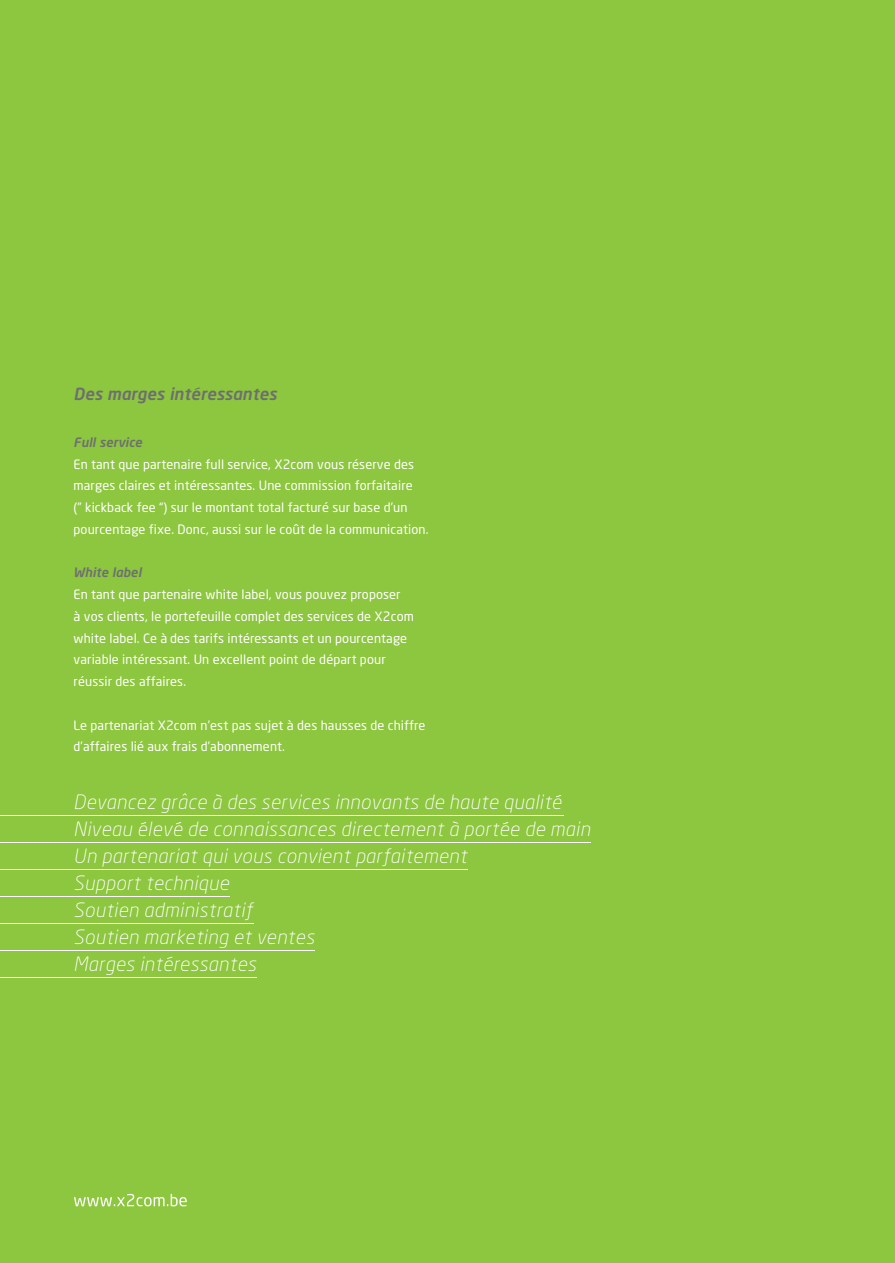
<style>
.page{position:relative;width:895px;height:1263px;background:#fff}
.page>*{position:absolute;margin:0;border:0;box-sizing:border-box;transform-origin:0 0}
.t1{font:italic 300 19.5px/27px "Neo Sans";letter-spacing:.025em;color:#fff}
.t2{font:italic 500 16.5px "Neo Sans";letter-spacing:.01em;color:#6d6e71}
.t3{font:12.75px/21.8px "Neo Sans";letter-spacing:.01em;color:#fff}
.s1{font-weight:500;font-style:italic;color:#6d6e71}
.s2{font-family:"Soho Gothic Pro"}
</style>
<div class="page">
<div style="left:0;top:0;width:894px;height:1263px;background:#8dc63f"></div>
<hr style="left:0;top:815px;width:563px;height:1px;background:#fff">
<hr style="left:0;top:842px;width:590px;height:1px;background:#fff">
<hr style="left:0;top:869px;width:467px;height:1px;background:#fff">
<hr style="left:0;top:896px;width:229px;height:1px;background:#fff">
<hr style="left:0;top:923px;width:253px;height:1px;background:#fff">
<hr style="left:0;top:950px;width:314px;height:1px;background:#fff">
<hr style="left:0;top:977px;width:256px;height:1px;background:#fff">
<svg style="left:74px;top:1194px;width:113px;height:12px"></svg>
<p class="t2" style="left:74px;top:387px;width:205px">Des marges interessantes</p>
<p class="t3" style="left:74px;top:432px;width:356px"><span class="s1">Full service<br></span>En tant que partenaire full service, X2com vous réserve des marges claires et intéressantes. Une commission forfaitaire<br>(” kickback fee “) sur le montant total facturé sur base d’un pourcentage fixe. Donc, aussi sur le co<span class="s2">û</span>t de la communication.</p>
<p class="t3" style="left:74px;top:562px;width:342px"><span class="s1">White label<br></span>En tant que partenaire white label, vous pouvez proposer<br><span class="s2">à</span> vos clients, le portefeuille complet des services de X2com white label. Ce <span class="s2">à</span> des tarifs intéressants et un pourcentage variable intéressant. Un excellent point de départ pour réussir des affaires.</p>
<p class="t3" style="left:74px;top:715px;width:353px">Le partenariat X2com n’est pas sujet <span class="s2">à</span> des hausses de chiffre d’affaires lié aux frais d’abonnement.</p>
<p class="t1" style="left:74px;top:790px;width:518px">Devancez grace a des services innovants de haute qualite Niveau eleve de connaissances directement a portee de main Un partenariat qui vous convient parfaitement<br>Support technique<br>Soutien administratif<br>Soutien marketing et ventes<br>Marges interessantes</p>
</div>
